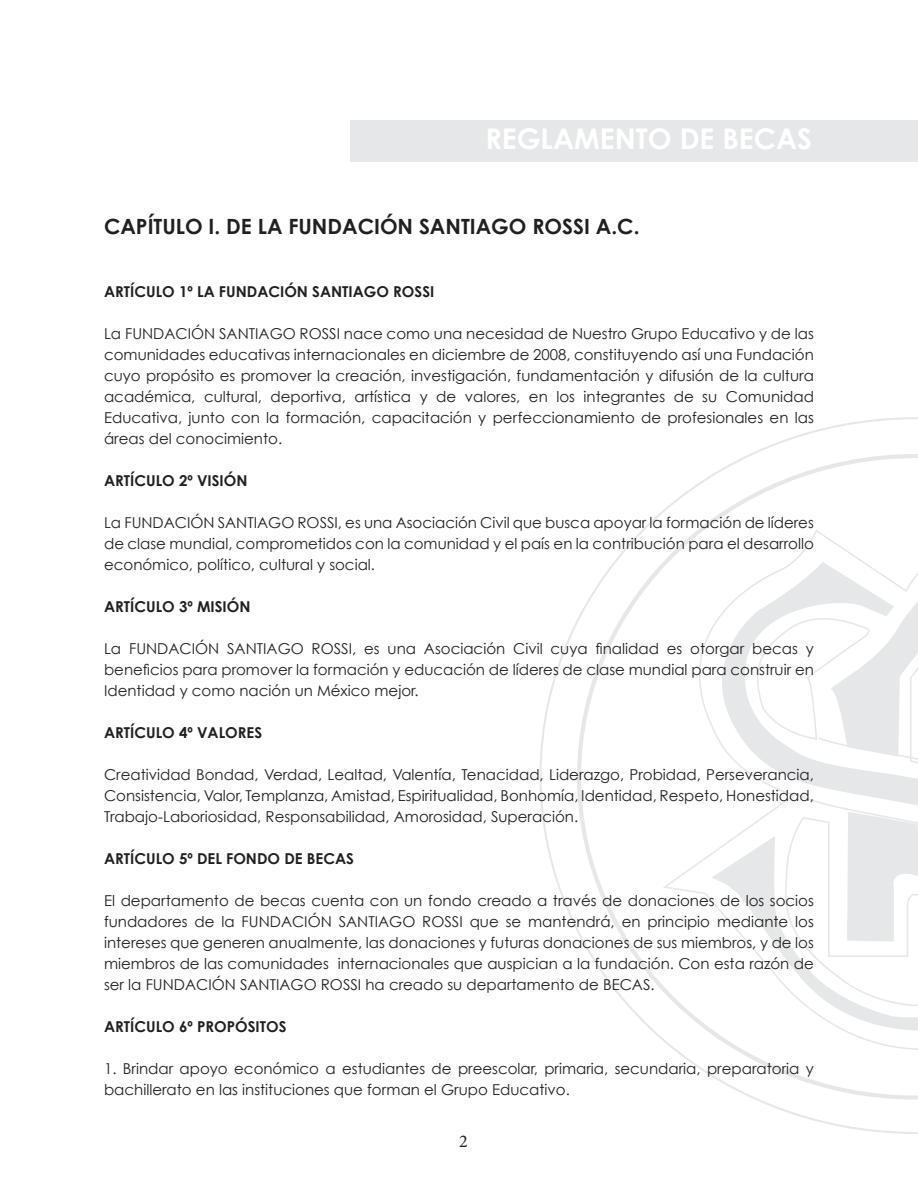
<style>
.page{position:relative;width:918px;height:1188px;background:#fff}
.page>*{position:absolute;margin:0;border:0;box-sizing:border-box;transform-origin:0 0}
.t1{font:700 28.5px "Century Gothic";color:#fff}
.t2{font:700 21px "Century Gothic";color:#231f20}
.t3{font:18px "Minion Pro";color:#231f20}
.t4{font:15px/21px "Century Gothic";color:#231f20;text-align:justify}
.t5{font:700 15px "Century Gothic";color:#231f20}
</style>
<div class="page">
<svg style="left:540px;top:417px;width:378px;height:717px"></svg>
<svg style="left:577px;top:454px;width:341px;height:646px"></svg>
<svg style="left:659px;top:531px;width:259px;height:558px"></svg>
<svg style="left:705px;top:562px;width:6px;height:346px"></svg>
<svg style="left:711px;top:554px;width:207px;height:477px"></svg>
<div style="left:350px;top:120px;width:568px;height:41px;background:#e6e7e9"></div>
<h1 class="t1" style="left:485px;top:121px;width:328px">REGLAMENTO DE BECAS</h1>
<h2 class="t2" style="left:104px;top:213px;width:537px">CAPÍTULO I. DE LA FUNDACIÓN SANTIAGO ROSSI A.C.</h2>
<p class="t5" style="left:104px;top:282px;width:332px">ARTÍCULO 1º LA FUNDACIÓN SANTIAGO ROSSI</p>
<p class="t4" style="left:104px;top:323px;width:711px">La FUNDACIÓN SANTIAGO ROSSI nace como una necesidad de Nuestro Grupo Educativo y de las comunidades educativas internacionales en diciembre de 2008, constituyendo así una Fundación cuyo propósito es promover la creación, investigación, fundamentación y difusión de la cultura académica, cultural, deportiva, artística y de valores, en los integrantes de su Comunidad Educativa, junto con la formación, capacitación y perfeccionamiento de profesionales en las áreas del conocimiento.</p>
<p class="t5" style="left:104px;top:471px;width:145px">ARTÍCULO 2º VISIÓN</p>
<p class="t4" style="left:104px;top:512px;width:711px">La FUNDACIÓN SANTIAGO ROSSI, es una Asociación Civil que busca apoyar la formación de líderes de clase mundial, comprometidos con la comunidad y el país en la contribución para el desarrollo económico, político, cultural y social.</p>
<p class="t5" style="left:104px;top:597px;width:148px">ARTÍCULO 3º MISIÓN</p>
<p class="t4" style="left:104px;top:638px;width:711px">La FUNDACIÓN SANTIAGO ROSSI, es una Asociación Civil cuya finalidad es otorgar becas y beneficios para promover la formación y educación de líderes de clase mundial para construir en Identidad y como nación un México mejor.</p>
<p class="t5" style="left:104px;top:723px;width:160px">ARTÍCULO 4º VALORES</p>
<p class="t4" style="left:104px;top:764px;width:711px">Creatividad Bondad, Verdad, Lealtad, Valentía, Tenacidad, Liderazgo, Probidad, Perseverancia, Consistencia, Valor, Templanza, Amistad, Espiritualidad, Bonhomía, Identidad, Respeto, Honestidad, Trabajo-Laboriosidad, Responsabilidad, Amorosidad, Superación.</p>
<p class="t5" style="left:104px;top:849px;width:251px">ARTÍCULO 5º DEL FONDO DE BECAS</p>
<p class="t4" style="left:104px;top:890px;width:711px">El departamento de becas cuenta con un fondo creado a través de donaciones de los socios fundadores de la FUNDACIÓN SANTIAGO ROSSI que se mantendrá, en principio mediante los intereses que generen anualmente, las donaciones y futuras donaciones de sus miembros, y de los miembros de las comunidades internacionales que auspician a la fundación. Con esta razón de ser la FUNDACIÓN SANTIAGO ROSSI ha creado su departamento de BECAS.</p>
<p class="t5" style="left:104px;top:1017px;width:184px">ARTÍCULO 6º PROPÓSITOS</p>
<p class="t4" style="left:104px;top:1058px;width:711px">1. Brindar apoyo económico a estudiantes de preescolar, primaria, secundaria, preparatoria y bachillerato en las instituciones que forman el Grupo Educativo.</p>
<p class="t3" style="left:459px;top:1129px;width:10px">2</p>
</div>
